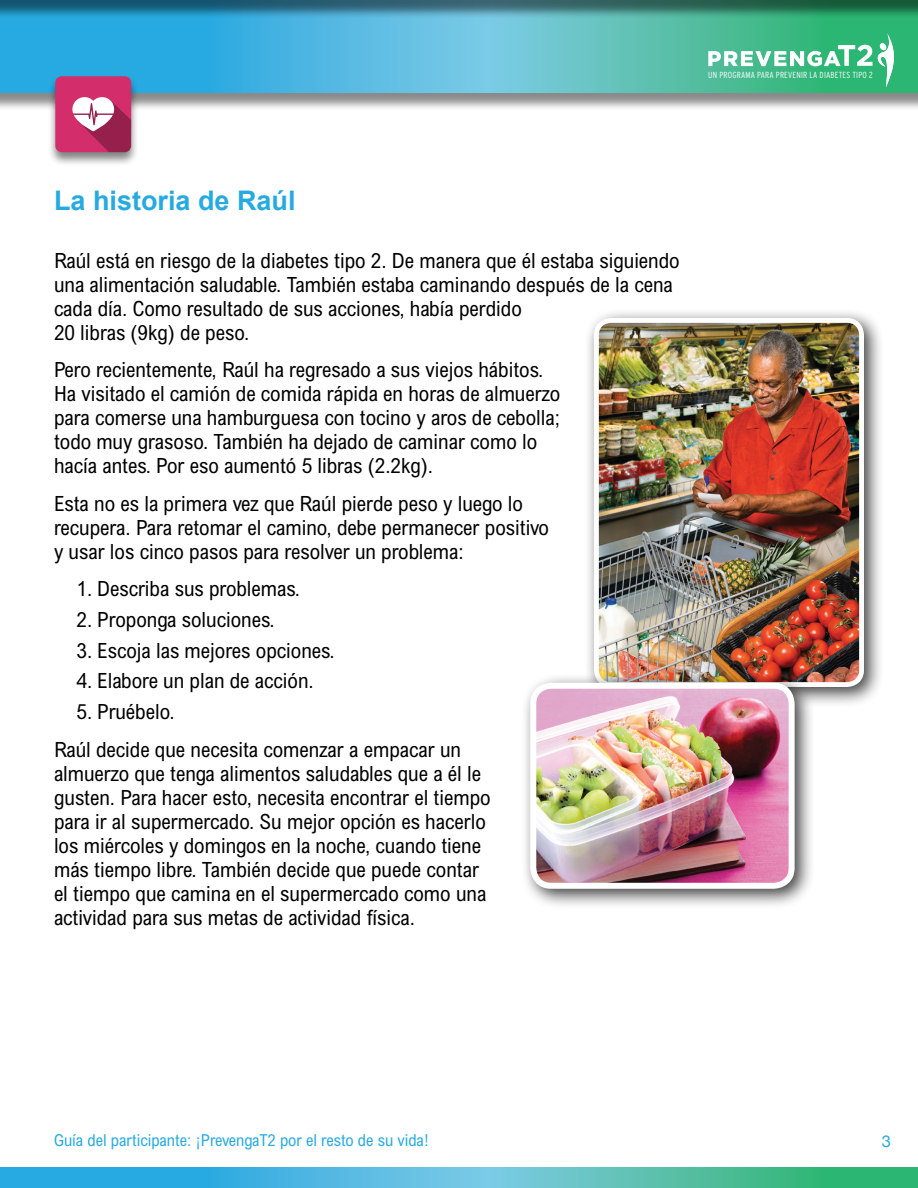
<style>
.page{position:relative;width:918px;height:1188px;background:#fff}
.page>*{position:absolute;margin:0;border:0;box-sizing:border-box;transform-origin:0 0}
.t1{font:700 27px "Arial";color:#27aae1}
.Body_Copy{font:condensed 21px/24px "Arial MT Std";color:#000}
.t2{font:condensed 16.5px "Arial MT Std";color:#27aae1}
.t3{font:16.5px "Helvetica Neue";color:#27aae1}
.t4{font:300 condensed 8.85px "Interstate";letter-spacing:.02em;color:#fff}
</style>
<div class="page">
<div style="left:0;top:2px;width:918px;height:110px;background:#000;opacity:.46"></div>
<svg style="left:0;top:19px;width:918px;height:74px;background:#4cb8ce"></svg>
<svg style="left:0;top:1167px;width:918px;height:21px;background:#48b8c3"></svg>
<div style="left:0;top:0;width:918px;height:19px;background:#000;opacity:.5"></div>
<hr style="left:0;top:0;width:918px;height:1px;background:#fff">
<svg style="left:708px;top:32px;width:186px;height:54px;background:#5cc497"></svg>
<div style="left:584px;top:308px;width:301px;height:399px;background:#000;opacity:.75"></div>
<img style="left:596px;top:320px;width:266px;height:365px">
<div style="left:594px;top:318px;width:270px;height:369px;border:5px solid #fff;border-radius:15px"></div>
<div style="left:47px;top:75px;width:93px;height:92px;background:#000;opacity:.5"></div>
<svg style="left:55px;top:76px;width:76px;height:76px;background:#ca4d7c"></svg>
<div style="left:520px;top:673px;width:295px;height:237px;background:#000;opacity:.75"></div>
<img style="left:533px;top:686px;width:259px;height:200px">
<div style="left:530px;top:683px;width:265px;height:206px;border:6px solid #fff;border-radius:18px"></div>
<p class="t4" style="left:708px;top:70px;width:166px">UN PROGRAMA PARA PREVENIR LA DIABETES TIPO 2</p>
<h2 class="t1" style="left:54px;top:183px;width:243px">La historia de Raúl</h2>
<p class="Body_Copy" style="left:54px;top:248px;width:627px">Raúl está en riesgo de la diabetes tipo 2. De manera que él estaba siguiendo una alimentación saludable. También estaba caminando después de la cena cada día. Como resultado de sus acciones, había perdido<br>20 libras (9kg) de peso.</p>
<p class="Body_Copy" style="left:54px;top:357px;width:508px">Pero recientemente, Raúl ha regresado a sus viejos hábitos.<br>Ha visitado el camión de comida rápida en horas de almuerzo para comerse una hamburguesa con tocino y aros de cebolla; todo muy grasoso. También ha dejado de caminar como lo hacía antes. Por eso aumentó 5 libras (2.2kg).</p>
<p class="Body_Copy" style="left:54px;top:491px;width:497px">Esta no es la primera vez que Raúl pierde peso y luego lo recupera. Para retomar el camino, debe permanecer positivo y usar los cinco pasos para resolver un problema:</p>
<p class="Body_Copy" style="left:77px;top:576px;width:225px">1. Describa sus problemas.</p>
<p class="Body_Copy" style="left:77px;top:607px;width:200px">2. Proponga soluciones.</p>
<p class="Body_Copy" style="left:77px;top:638px;width:260px">3. Escoja las mejores opciones.</p>
<p class="Body_Copy" style="left:77px;top:669px;width:239px">4. Elabore un plan de acción.</p>
<p class="Body_Copy" style="left:77px;top:699px;width:100px">5. Pruébelo.</p>
<p class="Body_Copy" style="left:54px;top:737px;width:438px">Raúl decide que necesita comenzar a empacar un almuerzo que tenga alimentos saludables que a él le gusten. Para hacer esto, necesita encontrar el tiempo para ir al supermercado. Su mejor opción es hacerlo los miércoles y domingos en la noche, cuando tiene más tiempo libre. También decide que puede contar el tiempo que camina en el supermercado como una actividad para sus metas de actividad física.</p>
<p class="t2" style="left:54px;top:1130px;width:377px">Guía del participante: ¡PrevengaT2 por el resto de su vida!</p>
<p class="t3" style="left:882px;top:1127px;width:11px">3</p>
</div>
